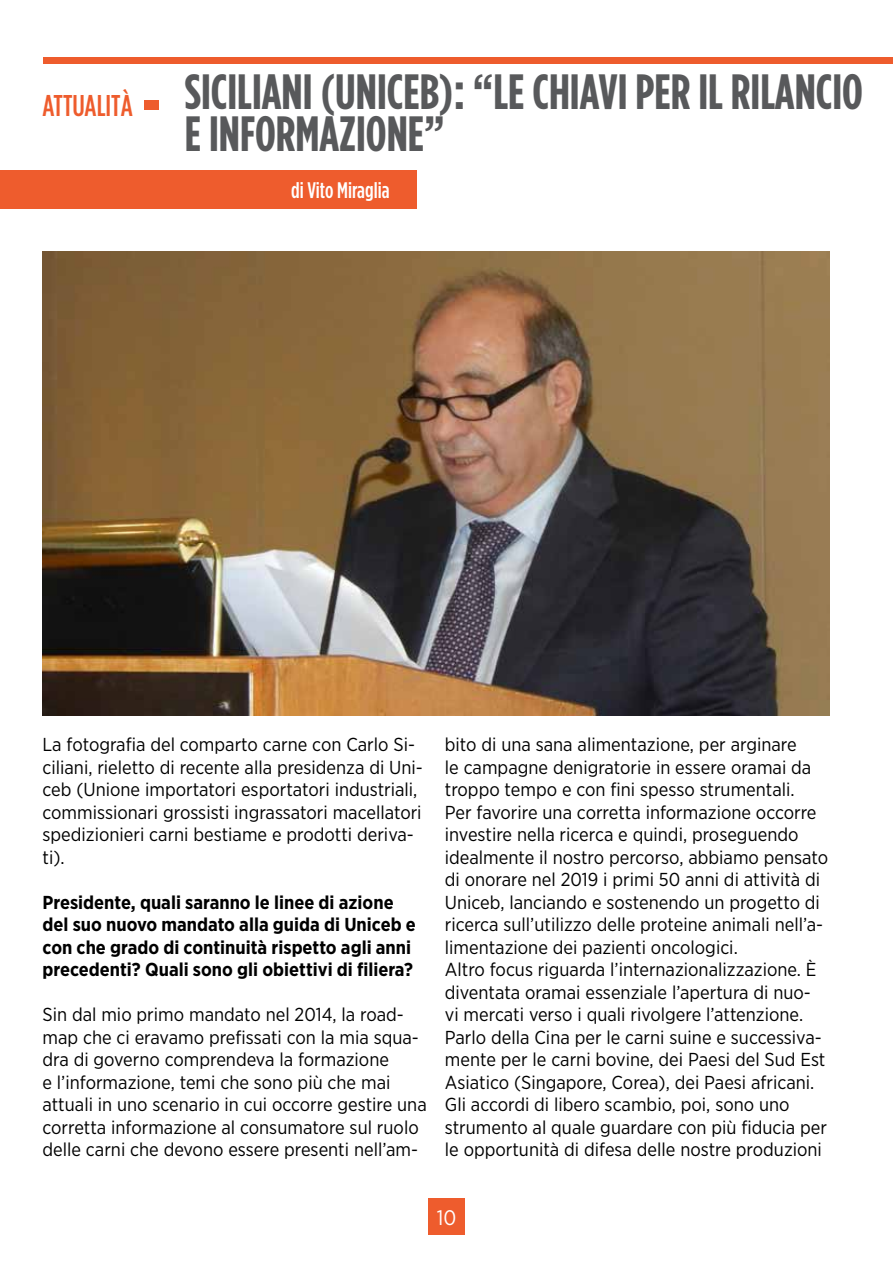
<style>
.page{position:relative;width:893px;height:1263px;background:#fff}
.page>*{position:absolute;margin:0;border:0;box-sizing:border-box;transform-origin:0 0}
.t1{font:700 49.5px "Gotham Condensed";color:#58595b}
.t2{font:500 30px "Gotham Condensed";color:#ee5c2d}
.t3{font:500 22.5px "Gotham Condensed";color:#fff}
.t4{font:21px "Gotham Narrow";color:#fff}
.t5{font:18.75px/22.5px "Gotham Narrow";color:#000}
.t6{font:700 18.75px/22.5px "Gotham Narrow";color:#000}
</style>
<div class="page">
<div style="left:43px;top:57px;width:850px;height:7px;background:#ee5c2d"></div>
<div style="left:428px;top:1198px;width:37px;height:37px;background:#ee5c2d"></div>
<div style="left:145px;top:100px;width:14px;height:10px;background:#ee5c2d"></div>
<div style="left:0;top:170px;width:417px;height:39px;background:#ee5c2d"></div>
<img style="left:43px;top:252px;width:786px;height:463px">
<h2 class="t2" style="left:43px;top:89px;width:158px">attualità <sup>SICILIANI</sup></h2>
<h1 class="t1" style="left:320px;top:63px;width:428px">(UNICEB): “LE CHIAVI PER IL RILANCIO</h1>
<h1 class="t1" style="left:185px;top:105px;width:43px">EINFOR</h1>
<h1 class="t1" style="left:295px;top:105px;width:151px">MAZIONE”</h1>
<p class="t3" style="left:291px;top:178px;width:100px">di Vito Miraglia</p>
<p class="t5" style="left:43px;top:733px;width:382px">La fotografia del comparto carne con Carlo Si&shy;ciliani, rieletto di recente alla presidenza di Uni&shy;ceb (Unione importatori esportatori industriali, commissionari grossisti ingrassatori macellatori spedizionieri carni bestiame e prodotti deriva&shy;ti).</p>
<p class="t6" style="left:43px;top:891px;width:375px">Presidente, quali saranno le linee di azione del suo nuovo mandato alla guida di Uniceb e con che grado di continuità rispetto agli anni precedenti? Quali sono gli obiettivi di filiera?</p>
<p class="t5" style="left:43px;top:1003px;width:386px">Sin dal mio primo mandato nel 2014, la road&shy;map che ci eravamo prefissati con la mia squa&shy;dra di governo comprendeva la formazione<br>e l’informazione, temi che sono più che mai attuali in uno scenario in cui occorre gestire una corretta informazione al consumatore sul ruolo delle carni che devono essere presenti nell’am-</p>
<p class="t5" style="left:445px;top:733px;width:385px">bito di una sana alimentazione, per arginare<br>le campagne denigratorie in essere oramai da troppo tempo e con fini spesso strumentali.<br>Per favorire una corretta informazione occorre investire nella ricerca e quindi, proseguendo idealmente il nostro percorso, abbiamo pensato di onorare nel 2019 i primi 50 anni di attività di Uniceb, lanciando e sostenendo un progetto di ricerca sull’utilizzo delle proteine animali nell’a&shy;limentazione dei pazienti oncologici.<br>Altro focus riguarda l’internazionalizzazione. È diventata oramai essenziale l’apertura di nuo&shy;vi mercati verso i quali rivolgere l’attenzione.<br>Parlo della Cina per le carni suine e successiva&shy;mente per le carni bovine, dei Paesi del Sud Est Asiatico (Singapore, Corea), dei Paesi africani.<br>Gli accordi di libero scambio, poi, sono uno strumento al quale guardare con più fiducia per le opportunità di difesa delle nostre produzioni</p>
<p class="t4" style="left:437px;top:1205px;width:21px">10</p>
</div>
